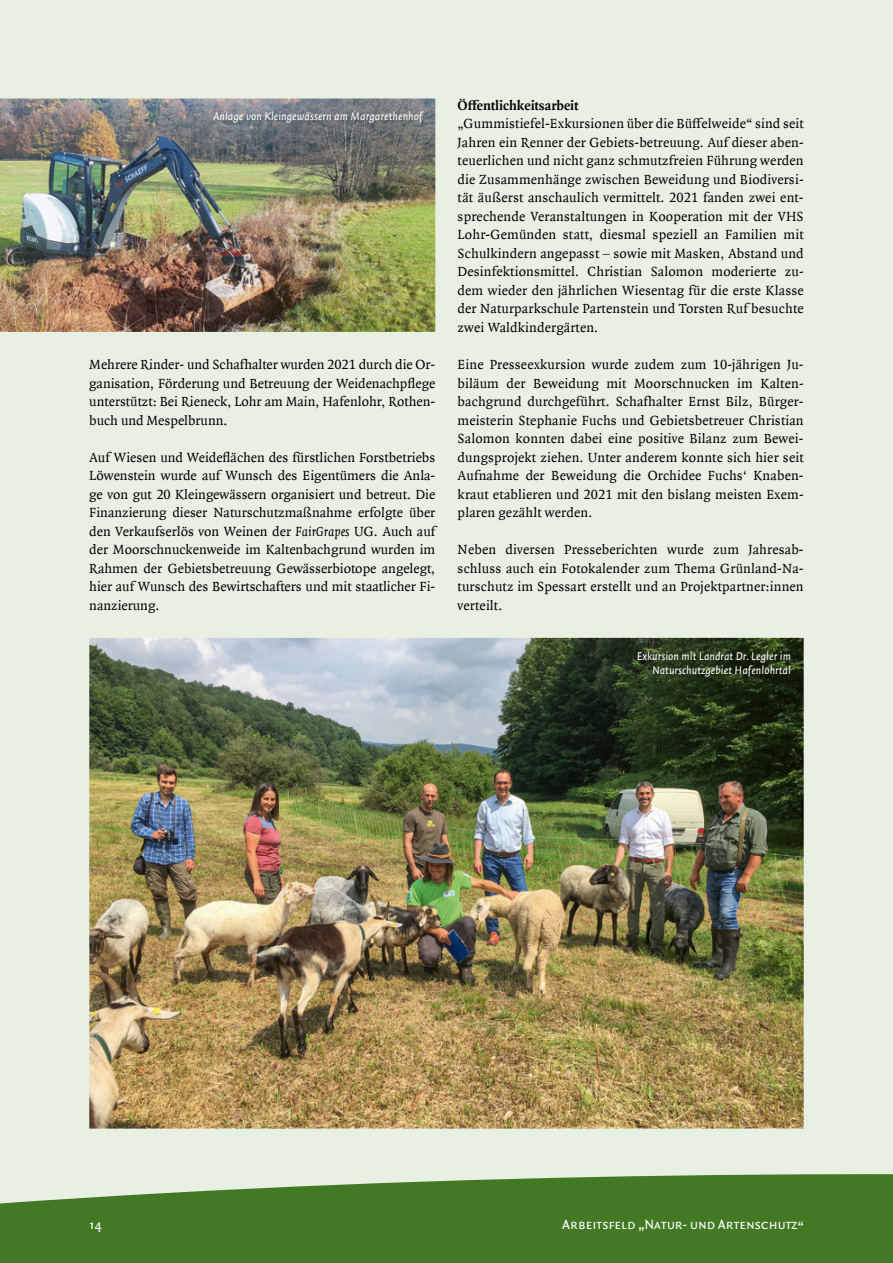
<style>
.page{position:relative;width:893px;height:1263px;background:#e8f0e3}
.page>*{position:absolute;margin:0;border:0;box-sizing:border-box;transform-origin:0 0}
.t1{font:14.25px/18.6px "Quadraat Offc";letter-spacing:.01em;color:#000;text-align:justify}
.t2{font:14.25px "Quadraat Sans Sc Offc";letter-spacing:.005em;color:#fff}
.t3{font:700 14.25px "Quadraat Offc";color:#000}
.t4{font:italic 12px/14.4px "Quadraat Sans Offc";color:#fff;text-align:right}
.s1{font-style:italic}
</style>
<div class="page">
<img style="left:89px;top:638px;width:715px;height:490px">
<img style="left:0;top:99px;width:435px;height:233px">
<svg style="left:0;top:1174px;width:893px;height:89px;background:#558639"></svg>
<img style="left:638px;top:652px;width:157px;height:29px">
<img style="left:214px;top:112px;width:214px;height:15px">
<p class="t4" style="left:214px;top:110px;width:211px">Anlage von Kleingewässern am Margarethenhof</p>
<p class="t1" style="left:89px;top:356px;width:348px">Mehrere Rinder- und Schafhalter wurden 2021 durch die Or&shy;ganisation, Förderung und Betreuung der Weidenachpflege unterstützt: Bei Rieneck, Lohr am Main, Hafenlohr, Rothen&shy;buch und Mespelbrunn.</p>
<p class="t1" style="left:89px;top:448px;width:348px">Auf Wiesen und Weideflächen des fürstlichen Forstbetriebs Löwenstein wurde auf Wunsch des Eigentümers die Anla&shy;ge von gut 20 Kleingewässern organisiert und betreut. Die Finanzierung dieser Naturschutzmaßnahme erfolgte über den Verkaufserlös von Weinen der <span class="s1">FairGrapes</span> UG. Auch auf der Moorschnuckenweide im Kaltenbachgrund wurden im Rahmen der Gebietsbetreuung Gewässerbiotope angelegt, hier auf Wunsch des Bewirtschafters und mit staatlicher Fi&shy;nanzierung.</p>
<p class="t3" style="left:458px;top:97px;width:122px">Öffentlichkeitsarbeit</p>
<p class="t1" style="left:458px;top:115px;width:348px">„Gummistiefel-Exkursionen über die Büffelweide“ sind seit Jahren ein Renner der Gebiets-betreuung. Auf dieser aben&shy;teuerlichen und nicht ganz schmutzfreien Führung werden die Zusammenhänge zwischen Beweidung und Biodiversi&shy;tät äußerst anschaulich vermittelt. 2021 fanden zwei ent&shy;sprechende Veranstaltungen in Kooperation mit der VHS Lohr-Gemünden statt, diesmal speziell an Familien mit Schulkindern angepasst – sowie mit Masken, Abstand und Desinfektionsmittel. Christian Salomon moderierte zu&shy;dem wieder den jährlichen Wiesentag für die erste Klasse der Naturparkschule Partenstein und Torsten Ruf besuchte zwei Waldkindergärten.</p>
<p class="t1" style="left:458px;top:356px;width:348px">Eine Presseexkursion wurde zudem zum 10-jährigen Ju&shy;biläum der Beweidung mit Moorschnucken im Kalten&shy;bachgrund durchgeführt. Schafhalter Ernst Bilz, Bürger&shy;meisterin Stephanie Fuchs und Gebietsbetreuer Christian Salomon konnten dabei eine positive Bilanz zum Bewei&shy;dungsprojekt ziehen. Unter anderem konnte sich hier seit Aufnahme der Beweidung die Orchidee Fuchs‘ Knaben&shy;kraut etablieren und 2021 mit den bislang meisten Exem&shy;plaren gezählt werden.</p>
<p class="t1" style="left:458px;top:541px;width:348px">Neben diversen Presseberichten wurde zum Jahresab&shy;schluss auch ein Fotokalender zum Thema Grünland-Na&shy;turschutz im Spessart erstellt und an Projektpartner:innen verteilt.</p>
<p class="t4" style="left:637px;top:649px;width:156px">Exkursion mit Landrat Dr. Legler im<br>Naturschutzgebiet Hafenlohrtal</p>
<p class="t2" style="left:89px;top:1216px;width:14px">14</p>
<p class="t2" style="left:563px;top:1216px;width:243px">Arbeitsfeld „Natur- und Artenschutz“</p>
</div>
